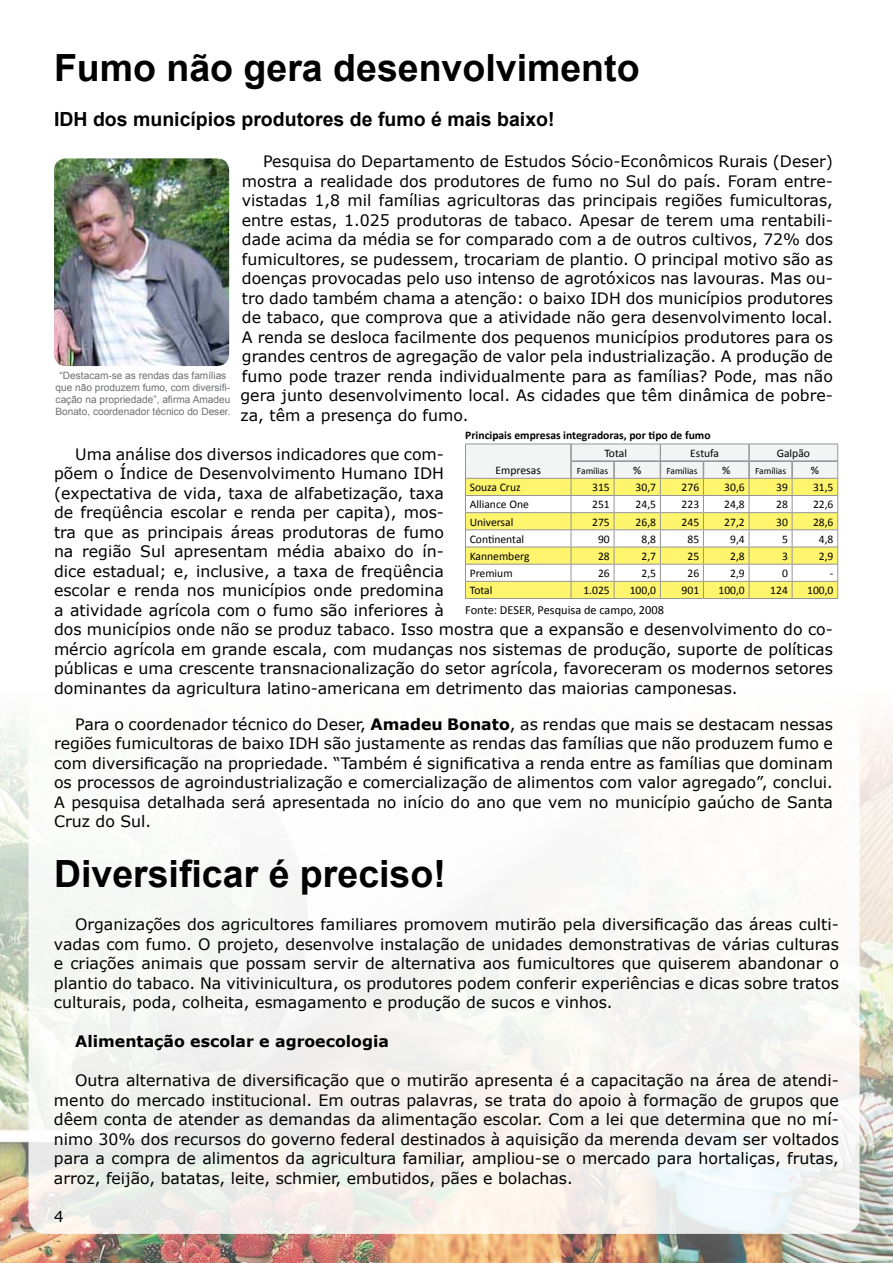
<style>
.page{position:relative;width:893px;height:1263px;background:#fff}
.page>*{position:absolute;margin:0;border:0;box-sizing:border-box;transform-origin:0 0}
.t1{font:700 37.5px "Arial";color:#000}
.t2{font:700 19.5px "Arial";color:#000}
.t3{font:15.75px/19.5px "Verdana";color:#000;text-align:justify}
.t4{font:700 15.75px "Verdana";color:#000}
.t5{font:15px "Verdana";color:#000}
.t6{font:12.3px "Calibri";color:#000}
.t7{font:11.55px "Calibri";color:#000}
.t8{font:700 11.55px "Calibri";color:#000}
.t9{font:10.05px/12.1px "Arial";color:#6f7073;text-align:center}
.t10{font:9.6px "Calibri";color:#000}
.s1{font-weight:700}
</style>
<div class="page">
<img style="left:0;top:719px;width:893px;height:544px">
<div style="left:28px;top:563px;width:832px;height:671px;background:linear-gradient(to bottom,#fff,#f1efec);border-radius:18px"></div>
<hr style="left:465px;top:598px;width:106px;height:1px;background:#939598">
<hr style="left:571px;top:598px;width:43px;height:1px;background:#939598">
<hr style="left:614px;top:598px;width:46px;height:1px;background:#939598">
<hr style="left:660px;top:598px;width:43px;height:1px;background:#939598">
<hr style="left:703px;top:598px;width:46px;height:1px;background:#939598">
<hr style="left:749px;top:598px;width:43px;height:1px;background:#939598">
<hr style="left:792px;top:598px;width:46px;height:1px;background:#939598">
<svg style="left:465px;top:444px;width:373px;height:154px"></svg>
<img style="left:54px;top:158px;width:175px;height:208px">
<h1 class="t1" style="left:54px;top:43px;width:587px">Fumo não gera desenvolvimento</h1>
<p class="t2" style="left:54px;top:106px;width:502px">IDH dos municípios produtores de fumo é mais baixo!</p>
<p class="t3" style="left:240px;top:152px;width:594px;text-indent:23px">Pesquisa do Departamento de Estudos Sócio-Econômicos Rurais (Deser) mostra a realidade dos produtores de fumo no Sul do país. Foram entre&shy;vistadas 1,8 mil famílias agricultoras das principais regiões fumicultoras, entre estas, 1.025 produtoras de tabaco. Apesar de terem uma rentabili&shy;dade acima da média se for comparado com a de outros cultivos, 72% dos fumicultores, se pudessem, trocariam de plantio. O principal motivo são as doenças provocadas pelo uso intenso de agrotóxicos nas lavouras. Mas ou&shy;tro dado também chama a atenção: o baixo IDH dos municípios produtores de tabaco, que comprova que a atividade não gera desenvolvimento local.<br>A renda se desloca facilmente dos pequenos municípios produtores para os grandes centros de agregação de valor pela industrialização. A produção de fumo pode trazer renda individualmente para as famílias? Pode, mas não gera junto desenvolvimento local. As cidades que têm dinâmica de pobre&shy;za, têm a presença do fumo.</p>
<p class="t3" style="left:54px;top:444px;width:780px;text-align:left;text-indent:21px">Uma análise dos diversos indicadores que com-<br>põem o Índice de Desenvolvimento Humano IDH<br>(expectativa de vida, taxa de alfabetização, taxa<br>de freqüência escolar e renda per capita), mos-<br>tra que as principais áreas produtoras de fumo<br>na região Sul apresentam média abaixo do ín-<br>dice estadual; e, inclusive, a taxa de freqüência<br>escolar e renda nos municípios onde predomina<br>a atividade agrícola com o fumo são inferiores à<br>dos municípios onde não se produz tabaco. Isso mostra que a expansão e desenvolvimento do co&shy;mércio agrícola em grande escala, com mudanças nos sistemas de produção, suporte de políticas públicas e uma crescente transnacionalização do setor agrícola, favoreceram os modernos setores dominantes da agricultura latino-americana em detrimento das maiorias camponesas.</p>
<p class="t3" style="left:54px;top:714px;width:780px;text-indent:21px">Para o coordenador técnico do Deser, <span class="s1">Amadeu Bonato</span>, as rendas que mais se destacam nessas regiões fumicultoras de baixo IDH são justamente as rendas das famílias que não produzem fumo e com diversificação na propriedade. “Também é significativa a renda entre as famílias que dominam os processos de agroindustrialização e comercialização de alimentos com valor agregado”, conclui.<br>A pesquisa detalhada será apresentada no início do ano que vem no município gaúcho de Santa Cruz do Sul.</p>
<p class="t9" style="left:55px;top:369px;width:177px">“Destacam-se as rendas das famílias que não produzem fumo, com diversifi&shy;cação na propriedade”, afirma Amadeu Bonato, coordenador técnico do Deser.</p>
<p class="t8" style="left:465px;top:428px;width:247px">Principais empresas integradoras, por tipo de fumo</p>
<p class="t7" style="left:496px;top:463px;width:47px">Empresas</p>
<p class="t7" style="left:604px;top:446px;width:24px">Total</p>
<p class="t7" style="left:690px;top:446px;width:30px">Estufa</p>
<p class="t7" style="left:777px;top:446px;width:35px">Galpão</p>
<p class="t10" style="left:577px;top:465px;width:33px">Famílias</p>
<p class="t7" style="left:633px;top:463px;width:10px">%</p>
<p class="t10" style="left:666px;top:465px;width:33px">Famílias</p>
<p class="t7" style="left:722px;top:463px;width:10px">%</p>
<p class="t10" style="left:755px;top:465px;width:33px">Famílias</p>
<p class="t7" style="left:811px;top:463px;width:10px">%</p>
<p class="t7" style="left:470px;top:480px;width:52px">Souza Cruz</p>
<p class="t7" style="left:592px;top:480px;width:19px">315</p>
<p class="t7" style="left:636px;top:480px;width:22px">30,7</p>
<p class="t7" style="left:682px;top:480px;width:19px">276</p>
<p class="t7" style="left:724px;top:480px;width:22px">30,6</p>
<p class="t7" style="left:776px;top:480px;width:13px">39</p>
<p class="t7" style="left:813px;top:480px;width:22px">31,5</p>
<p class="t7" style="left:470px;top:497px;width:61px">Alliance One</p>
<p class="t7" style="left:592px;top:497px;width:19px">251</p>
<p class="t7" style="left:636px;top:497px;width:22px">24,5</p>
<p class="t7" style="left:682px;top:497px;width:19px">223</p>
<p class="t7" style="left:724px;top:497px;width:22px">24,8</p>
<p class="t7" style="left:776px;top:497px;width:13px">28</p>
<p class="t7" style="left:813px;top:497px;width:22px">22,6</p>
<p class="t7" style="left:470px;top:514px;width:45px">Universal</p>
<p class="t7" style="left:592px;top:514px;width:19px">275</p>
<p class="t7" style="left:636px;top:514px;width:22px">26,8</p>
<p class="t7" style="left:682px;top:514px;width:19px">245</p>
<p class="t7" style="left:724px;top:514px;width:22px">27,2</p>
<p class="t7" style="left:776px;top:514px;width:13px">30</p>
<p class="t7" style="left:813px;top:514px;width:22px">28,6</p>
<p class="t7" style="left:470px;top:532px;width:56px">Continental</p>
<p class="t7" style="left:598px;top:532px;width:13px">90</p>
<p class="t7" style="left:641px;top:532px;width:16px">8,8</p>
<p class="t7" style="left:687px;top:532px;width:13px">85</p>
<p class="t7" style="left:730px;top:532px;width:16px">9,4</p>
<p class="t7" style="left:782px;top:532px;width:7px">5</p>
<p class="t7" style="left:819px;top:532px;width:16px">4,8</p>
<p class="t7" style="left:470px;top:549px;width:61px">Kannemberg</p>
<p class="t7" style="left:598px;top:549px;width:13px">28</p>
<p class="t7" style="left:641px;top:549px;width:16px">2,7</p>
<p class="t7" style="left:687px;top:549px;width:13px">25</p>
<p class="t7" style="left:730px;top:549px;width:16px">2,8</p>
<p class="t7" style="left:782px;top:549px;width:7px">3</p>
<p class="t7" style="left:819px;top:549px;width:16px">2,9</p>
<p class="t7" style="left:470px;top:566px;width:44px">Premium</p>
<p class="t7" style="left:598px;top:566px;width:13px">26</p>
<p class="t7" style="left:641px;top:566px;width:16px">2,5</p>
<p class="t7" style="left:687px;top:566px;width:13px">26</p>
<p class="t7" style="left:730px;top:566px;width:16px">2,9</p>
<p class="t7" style="left:782px;top:566px;width:7px">0</p>
<p class="t7" style="left:830px;top:566px;width:5px">-</p>
<p class="t7" style="left:470px;top:583px;width:24px">Total</p>
<p class="t7" style="left:583px;top:583px;width:28px">1.025</p>
<p class="t7" style="left:630px;top:583px;width:28px">100,0</p>
<p class="t7" style="left:682px;top:583px;width:19px">901</p>
<p class="t7" style="left:718px;top:583px;width:28px">100,0</p>
<p class="t7" style="left:770px;top:583px;width:19px">124</p>
<p class="t7" style="left:807px;top:583px;width:28px">100,0</p>
<p class="t6" style="left:465px;top:602px;width:200px">Fonte: DESER, Pesquisa de campo, 2008</p>
<h1 class="t1" style="left:54px;top:849px;width:393px">Diversificar é preciso!</h1>
<p class="t3" style="left:54px;top:915px;width:786px;text-indent:21px">Organizações dos agricultores familiares promovem mutirão pela diversificação das áreas culti&shy;vadas com fumo. O projeto, desenvolve instalação de unidades demonstrativas de várias culturas e criações animais que possam servir de alternativa aos fumicultores que quiserem abandonar o plantio do tabaco. Na vitivinicultura, os produtores podem conferir experiências e dicas sobre tratos culturais, poda, colheita, esmagamento e produção de sucos e vinhos.</p>
<p class="t4" style="left:75px;top:1030px;width:315px">Alimentação escolar e agroecologia</p>
<p class="t3" style="left:54px;top:1071px;width:786px;text-indent:21px">Outra alternativa de diversificação que o mutirão apresenta é a capacitação na área de atendi&shy;mento do mercado institucional. Em outras palavras, se trata do apoio à formação de grupos que dêem conta de atender as demandas da alimentação escolar. Com a lei que determina que no mí&shy;nimo 30% dos recursos do governo federal destinados à aquisição da merenda devam ser voltados para a compra de alimentos da agricultura familiar, ampliou-se o mercado para hortaliças, frutas, arroz, feijão, batatas, leite, schmier, embutidos, pães e bolachas.</p>
<p class="t5" style="left:54px;top:1206px;width:11px">4</p>
</div>
